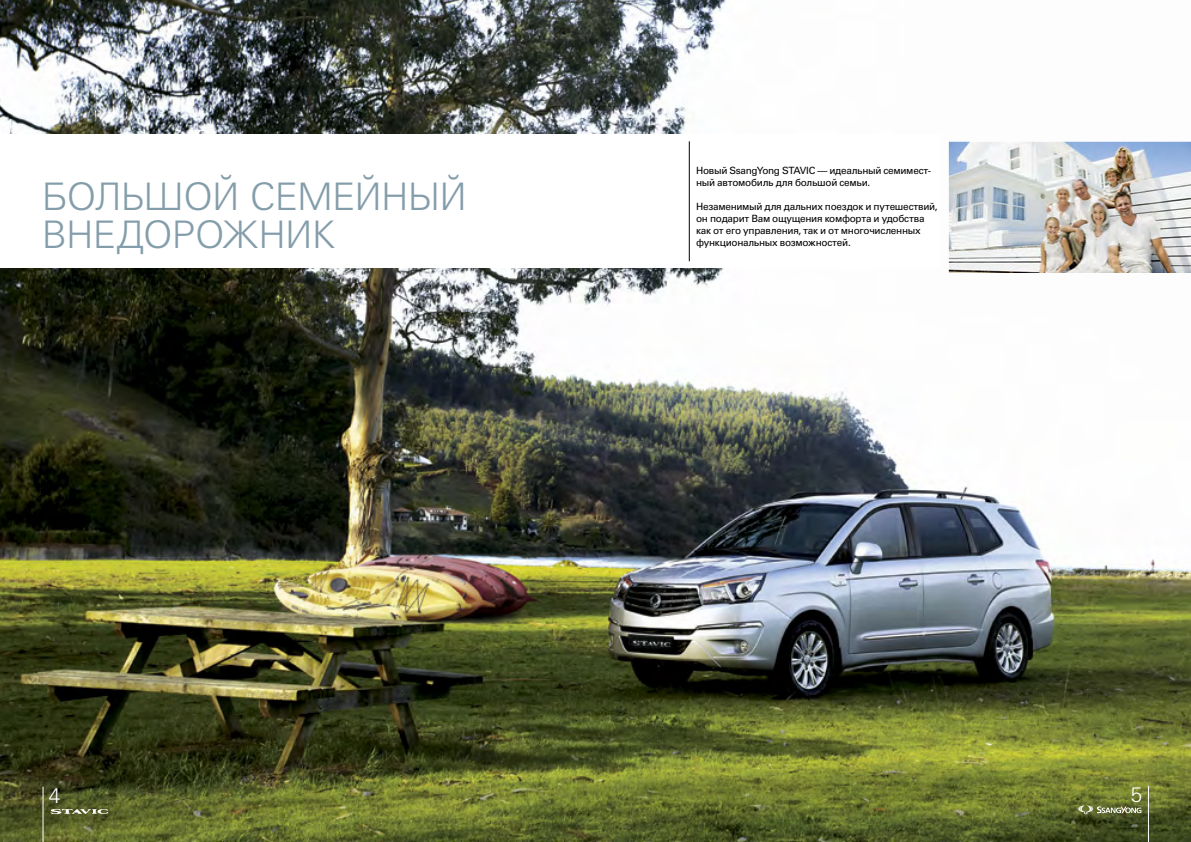
<style>
.page{position:relative;width:1191px;height:842px;background:#fff}
.page>*{position:absolute;margin:0;border:0;box-sizing:border-box;transform-origin:0 0}
.t1{font:300 38px/38px "Univers Cyr";letter-spacing:-.02em;color:#849daa}
.t2{font:300 21px "Univers Cyr";color:#fff}
.t3{font:10px/12px "Univers Cyr";letter-spacing:-.03em;color:#000}
</style>
<div class="page">
<img style="left:0;top:0;width:1191px;height:842px">
<img style="left:947px;top:141px;width:244px;height:133px">
<div style="left:0;top:135px;width:939px;height:133px;background:#fff"></div>
<hr style="left:689px;top:141px;width:1px;height:120px;background:#000">
<hr style="left:1148px;top:786px;width:1px;height:56px;background:#fff">
<svg style="left:1078px;top:805px;width:63px;height:9px"></svg>
<hr style="left:43px;top:787px;width:1px;height:55px;background:#fff">
<svg style="left:50px;top:809px;width:58px;height:5px"></svg>
<h1 class="t1" style="left:42px;top:177px;width:426px">БОЛЬШОЙ СЕМЕЙНЫЙ<br>ВНЕДОРОЖНИК</h1>
<p class="t3" style="left:696px;top:164px;width:236px">Новый SsangYong STAVIC — идеальный семимест&shy;ный автомобиль для большой семьи.</p>
<p class="t3" style="left:696px;top:200px;width:243px">Незаменимый для дальних поездок и путешествий, он подарит Вам ощущения комфорта и удобства как от его управления, так и от многочисленных функциональных возможностей.</p>
<h2 class="t2" style="left:49px;top:783px;width:13px">4</h2>
<h2 class="t2" style="left:1131px;top:782px;width:13px">5</h2>
</div>
